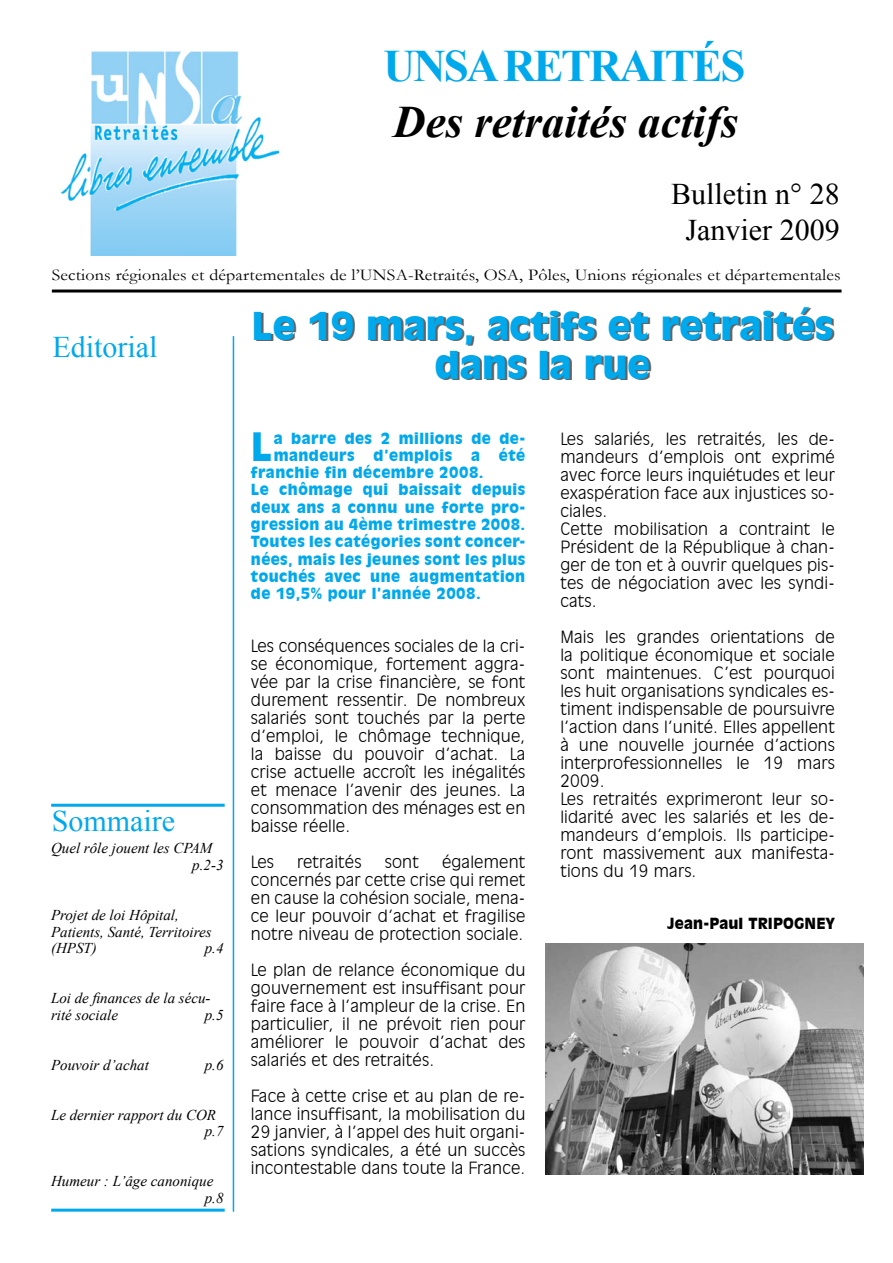
<style>
.page{position:relative;width:893px;height:1263px;background:#fff}
.page>*{position:absolute;margin:0;border:0;box-sizing:border-box;transform-origin:0 0}
.t1{font:italic 700 45px "Times New Roman";color:#000}
.t2{font:700 45px "Times New Roman";letter-spacing:-.05em;color:#00a8ec}
.t3{font:900 38.25px "Incised 901 BT";color:#00a8ec}
.t4{font:900 37.5px/39px "Incised 901 BT";color:#00a8ec;text-align:center}
.t5{font:30px/36px "Times New Roman";color:#000;text-align:center}
.t6{font:30px "Times New Roman";color:#00a8ec}
.t7{font:300 16.5px/18px "Incised 901 BT";letter-spacing:.01em;color:#000;text-align:justify}
.t8{font:16.5px "Garamond";letter-spacing:.01em;color:#000;scale:1.09 1}
.t9{font:900 15px/17.2px "Incised 901 BT";letter-spacing:.03em;color:#00a8ec}
.t10{font:italic 15px/16.5px "Times New Roman";color:#000}
.t11{font:900 15px "Incised 901 BT";letter-spacing:.01em;color:#000}
</style>
<div class="page">
<hr style="left:233px;top:336px;width:1px;height:876px;background:#00a8ec">
<hr style="left:52px;top:289px;width:789px;height:3px;background:#000">
<img style="left:61px;top:51px;width:217px;height:204px">
<hr style="left:51px;top:804px;width:174px;height:3px;background:#00a8ec">
<hr style="left:51px;top:1208px;width:174px;height:3px;background:#00a8ec">
<img style="left:546px;top:944px;width:317px;height:231px">
<h1 class="t2" style="left:383px;top:35px;width:364px">UNSA RETRAITÉS</h1>
<h1 class="t1" style="left:393px;top:91px;width:346px">Des retraités actifs</h1>
<h3 class="t5" style="left:671px;top:176px;width:170px">Bulletin n° 28<br>Janvier 2009</h3>
<p class="t8" style="left:52px;top:264px;width:725px">Sections régionales et départementales de l’UNSA-Retraités, OSA, Pôles, Unions régionales et départementales</p>
<h3 class="t4" style="left:252px;top:307px;width:583px">Le 19 mars, actifs et retraités dans la rue</h3>
<h3 class="t6" style="left:52px;top:327px;width:106px">Editorial</h3>
<h3 class="t6" style="left:52px;top:800px;width:125px">Sommaire</h3>
<p class="t10" style="left:192px;top:840px;width:33px;text-indent:-141px">Quel rôle jouent les CPAM p.2-3</p>
<p class="t10" style="left:51px;top:906px;width:162px">Projet de loi Hôpital,<br>Patients, Santé, Territoires (HPST)</p>
<p class="t10" style="left:205px;top:939px;width:20px">p.4</p>
<p class="t10" style="left:51px;top:989px;width:161px">Loi de finances de la sécu&shy;rité sociale</p>
<p class="t10" style="left:205px;top:1006px;width:20px">p.5</p>
<p class="t10" style="left:51px;top:1056px;width:99px">Pouvoir d’achat</p>
<p class="t10" style="left:205px;top:1056px;width:20px">p.6</p>
<p class="t10" style="left:205px;top:1106px;width:20px;text-indent:-154px">Le dernier rapport du COR p.7</p>
<p class="t10" style="left:205px;top:1172px;width:20px;text-indent:-154px">Humeur : L’âge canonique p.8</p>
<h2 class="t3" style="left:251px;top:424px;width:23px">L</h2>
<p class="t9" style="left:274px;top:430px;width:253px">a barre des 2 millions de de&shy;mandeurs</p>
<p class="t9" style="left:374px;top:447px;width:80px">d’emplois</p>
<p class="t9" style="left:471px;top:447px;width:10px">a</p>
<p class="t9" style="left:499px;top:447px;width:28px">été</p>
<p class="t9" style="left:251px;top:464px;width:276px">franchie fin décembre 2008.<br>Le chômage qui baissait depuis deux ans a connu une forte pro&shy;gression au 4ème trimestre 2008.<br>Toutes les catégories sont concer&shy;nées, mais les jeunes sont les plus touchés avec une augmentation de 19,5% pour l’année 2008.</p>
<p class="t7" style="left:251px;top:636px;width:276px">Les conséquences sociales de la cri&shy;se économique, fortement aggra&shy;vée par la crise financière, se font durement ressentir. De nombreux salariés sont touchés par la perte d’emploi, le chômage technique, la baisse du pouvoir d’achat. La crise actuelle accroît les inégalités et menace l’avenir des jeunes. La consommation des ménages est en baisse réelle.</p>
<p class="t7" style="left:251px;top:852px;width:25px">Les</p>
<p class="t7" style="left:297px;top:852px;width:66px">retraités</p>
<p class="t7" style="left:385px;top:852px;width:36px">sont</p>
<p class="t7" style="left:251px;top:852px;width:276px;text-indent:191px">également concernés par cette crise qui remet en cause la cohésion sociale, mena&shy;ce leur pouvoir d’achat et fragilise notre niveau de protection sociale.</p>
<p class="t7" style="left:251px;top:960px;width:276px">Le plan de relance économique du gouvernement est insuffisant pour faire face à l’ampleur de la crise. En particulier, il ne prévoit rien pour améliorer le pouvoir d’achat des salariés et des retraités.</p>
<p class="t7" style="left:251px;top:1086px;width:276px">Face à cette crise et au plan de re&shy;lance insuffisant, la mobilisation du 29 janvier, à l’appel des huit organi&shy;sations syndicales, a été un succès incontestable dans toute la France.</p>
<p class="t7" style="left:560px;top:430px;width:276px;text-align:left">Les salariés, les retraités, les de&shy;mandeurs d’emplois ont exprimé avec force leurs inquiétudes et leur exaspération face aux injustices so&shy;ciales.<br>Cette mobilisation a contraint le<br>Président de la République à chan&shy;ger de ton et à ouvrir quelques pis&shy;tes de négociation avec les syndi&shy;cats.</p>
<p class="t7" style="left:560px;top:628px;width:276px;text-align:left">Mais les grandes orientations de la politique économique et sociale sont maintenues. C’est pourquoi les huit organisations syndicales es&shy;timent indispensable de poursuivre l’action dans l’unité. Elles appellent à une nouvelle journée d’actions interprofessionnelles le 19 mars<br>2009.<br>Les retraités exprimeront leur so&shy;lidarité avec les salariés et les de&shy;mandeurs d’emplois. Ils participe&shy;ront massivement aux manifesta&shy;tions du 19 mars.</p>
<p class="t11" style="left:667px;top:914px;width:169px">Jean-Paul TRIPOGNEY</p>
</div>
